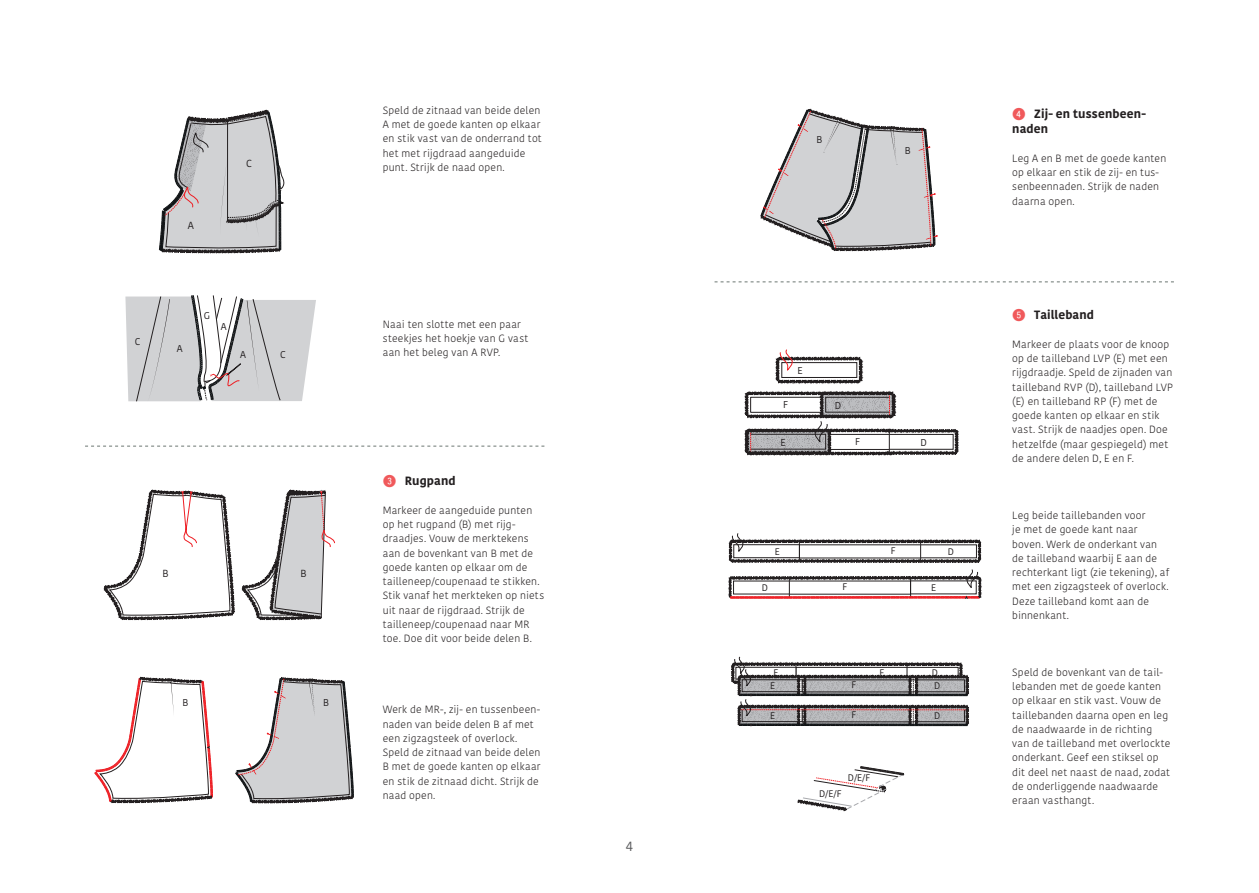
<style>
.page{position:relative;width:1259px;height:893px;background:#fff}
.page>*{position:absolute;margin:0;border:0;box-sizing:border-box;transform-origin:0 0}
.t1{font:13.5px "Kohinoor";color:#57585a}
.t2{font:700 12px/15px "Kohinoor";letter-spacing:.01em;color:#231f20}
.t3{font:300 10.5px/14.2px "Kohinoor";letter-spacing:.02em;color:#231f20}
.t4{font:10.2px "Kohinoor";color:#231f20}
.t5{font:9.9px "Kohinoor";color:#231f20}
.t6{font:9.45px "Kohinoor";color:#231f20}
.s1{font-family:"Fyra Numeric Circle Closed";font-weight:400;font-size:16.5px;color:#f0595b}
</style>
<div class="page">
<svg style="left:159px;top:111px;width:125px;height:143px"></svg>
<svg style="left:125px;top:295px;width:191px;height:107px"></svg>
<svg style="left:103px;top:490px;width:132px;height:129px"></svg>
<svg style="left:241px;top:490px;width:94px;height:129px"></svg>
<svg style="left:94px;top:677px;width:119px;height:126px"></svg>
<svg style="left:235px;top:678px;width:119px;height:125px"></svg>
<svg style="left:760px;top:110px;width:177px;height:142px"></svg>
<svg style="left:776px;top:349px;width:86px;height:35px"></svg>
<svg style="left:745px;top:393px;width:213px;height:63px"></svg>
<svg style="left:729px;top:533px;width:252px;height:30px"></svg>
<svg style="left:728px;top:569px;width:253px;height:30px"></svg>
<svg style="left:731px;top:656px;width:238px;height:71px"></svg>
<svg style="left:798px;top:766px;width:106px;height:44px"></svg>
<svg style="left:85px;top:446px;width:459px;height:1px"></svg>
<svg style="left:714px;top:281px;width:460px;height:1px"></svg>
<p class="t5" style="left:135px;top:335px;width:7px">C</p>
<p class="t4" style="left:188px;top:219px;width:8px">A</p>
<p class="t4" style="left:246px;top:157px;width:7px">C</p>
<p class="t5" style="left:177px;top:342px;width:7px">A</p>
<p class="t5" style="left:204px;top:309px;width:8px">G</p>
<p class="t5" style="left:221px;top:320px;width:7px">A</p>
<p class="t5" style="left:240px;top:349px;width:7px">A</p>
<p class="t5" style="left:280px;top:349px;width:7px">C</p>
<p class="t4" style="left:162px;top:567px;width:8px">B</p>
<p class="t4" style="left:300px;top:567px;width:8px">B</p>
<p class="t5" style="left:182px;top:696px;width:7px">B</p>
<p class="t5" style="left:323px;top:696px;width:7px">B</p>
<p class="t3" style="left:383px;top:103px;width:161px">Speld de zitnaad van beide delen<br>A met de goede kanten op elkaar en stik vast van de onderrand tot het met rijgdraad aangeduide punt. Strijk de naad open.</p>
<p class="t3" style="left:383px;top:317px;width:147px">Naai ten slotte met een paar steekjes het hoekje van G vast aan het beleg van A RVP.</p>
<p class="t2" style="left:383px;top:474px;width:74px"><span class="s1">3</span> Rugpand</p>
<p class="t3" style="left:383px;top:503px;width:163px">Markeer de aangeduide punten op het rugpand (B) met rijg‑ draadjes. Vouw de merktekens aan de bovenkant van B met de goede kanten op elkaar om de tailleneep/coupenaad te stikken.<br>Stik vanaf het merkteken op niets uit naar de rijgdraad. Strijk de tailleneep/coupenaad naar MR toe. Doe dit voor beide delen B.</p>
<p class="t3" style="left:383px;top:703px;width:159px">Werk de MR-, zij- en tussenbeen‑ naden van beide delen B af met een zigzagsteek of overlock.<br>Speld de zitnaad van beide delen<br>B met de goede kanten op elkaar en stik de zitnaad dicht. Strijk de naad open.</p>
<p class="t1" style="left:626px;top:837px;width:9px">4</p>
<p class="t5" style="left:816px;top:133px;width:7px">B</p>
<p class="t5" style="left:905px;top:144px;width:7px">B</p>
<p class="t5" style="left:797px;top:365px;width:7px">E</p>
<p class="t5" style="left:783px;top:398px;width:6px">F</p>
<p class="t5" style="left:835px;top:399px;width:8px">D</p>
<p class="t5" style="left:855px;top:435px;width:6px">F</p>
<p class="t5" style="left:780px;top:436px;width:7px">E</p>
<p class="t5" style="left:920px;top:436px;width:8px">D</p>
<p class="t6" style="left:775px;top:545px;width:7px">E</p>
<p class="t6" style="left:890px;top:545px;width:6px">F</p>
<p class="t6" style="left:948px;top:545px;width:8px">D</p>
<p class="t6" style="left:762px;top:582px;width:8px">D</p>
<p class="t6" style="left:842px;top:581px;width:6px">F</p>
<p class="t6" style="left:931px;top:581px;width:7px">E</p>
<p class="t6" style="left:773px;top:667px;width:7px">E</p>
<p class="t6" style="left:879px;top:667px;width:6px">F</p>
<p class="t6" style="left:932px;top:667px;width:8px">D</p>
<p class="t6" style="left:770px;top:680px;width:7px">E</p>
<p class="t6" style="left:851px;top:679px;width:6px">F</p>
<p class="t6" style="left:934px;top:679px;width:8px">D</p>
<p class="t6" style="left:770px;top:709px;width:7px">E</p>
<p class="t6" style="left:851px;top:709px;width:6px">F</p>
<p class="t6" style="left:934px;top:709px;width:8px">D</p>
<p class="t6" style="left:770px;top:705px;width:7px">E</p>
<p class="t6" style="left:851px;top:704px;width:6px">F</p>
<p class="t6" style="left:934px;top:704px;width:8px">D</p>
<p class="t6" style="left:848px;top:771px;width:24px">D/E/F</p>
<p class="t6" style="left:819px;top:788px;width:24px">D/E/F</p>
<p class="t2" style="left:1012px;top:107px;width:135px"><span class="s1">4</span> Zij- en tussenbeen&shy;naden</p>
<p class="t3" style="left:1012px;top:151px;width:155px">Leg A en B met de goede kanten op elkaar en stik de zij- en tus‑ senbeennaden. Strijk de naden daarna open.</p>
<p class="t2" style="left:1012px;top:308px;width:83px"><span class="s1">5</span> Tailleband</p>
<p class="t3" style="left:1012px;top:337px;width:162px">Markeer de plaats voor de knoop op de tailleband LVP (E) met een rijgdraadje. Speld de zijnaden van tailleband RVP (D), tailleband LVP (E) en tailleband RP (F) met de goede kanten op elkaar en stik vast. Strijk de naadjes open. Doe hetzelfde (maar gespiegeld) met de andere delen D, E en F.</p>
<p class="t3" style="left:1012px;top:508px;width:159px">Leg beide taillebanden voor<br>je met de goede kant naar boven. Werk de onderkant van de tailleband waarbij E aan de rechterkant ligt (zie tekening), af met een zigzagsteek of overlock.<br>Deze tailleband komt aan de binnenkant.</p>
<p class="t3" style="left:1012px;top:665px;width:160px">Speld de bovenkant van de tail‑ lebanden met de goede kanten op elkaar en stik vast. Vouw de taillebanden daarna open en leg de naadwaarde in de richting van de tailleband met overlockte onderkant. Geef een stiksel op dit deel net naast de naad, zodat de onderliggende naadwaarde eraan vasthangt.</p>
</div>
